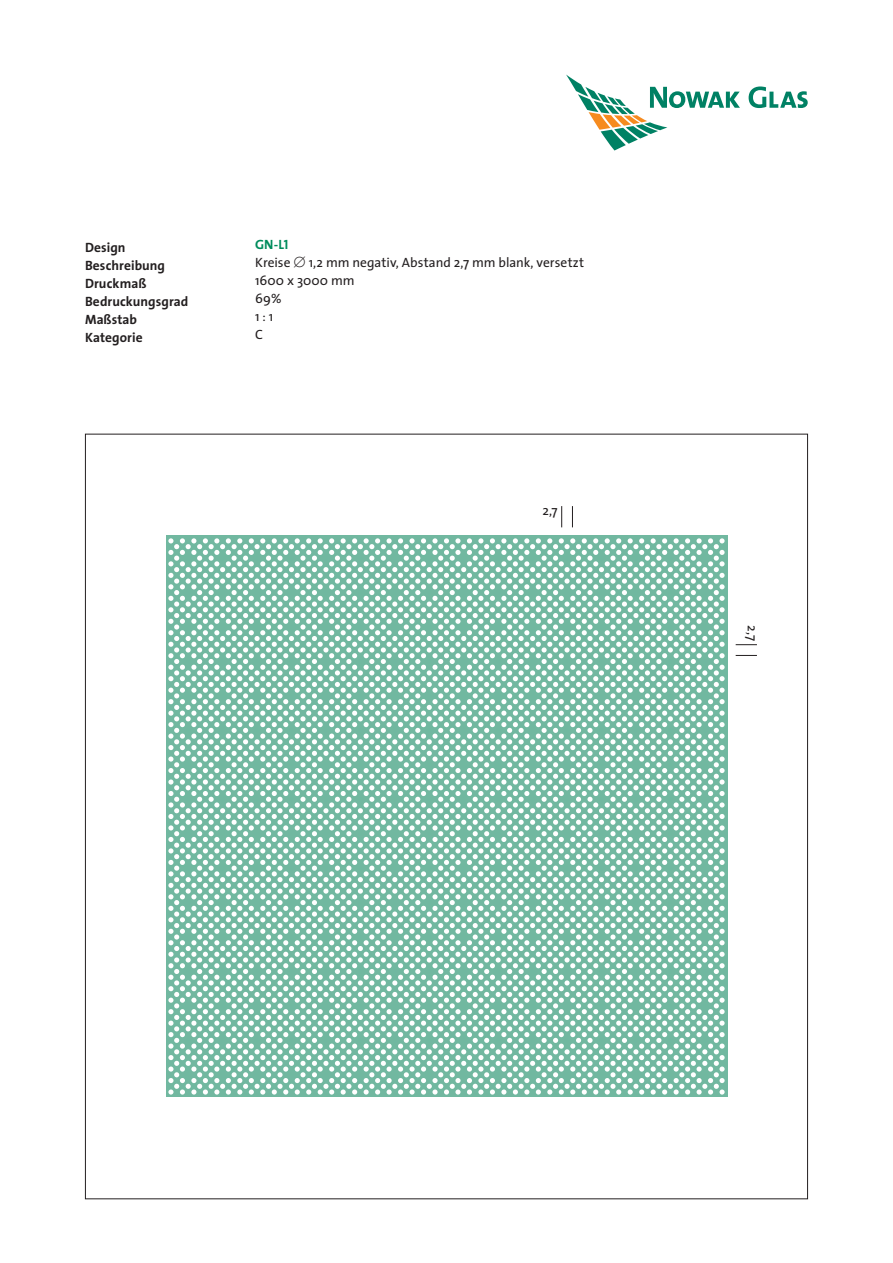
<style>
.page{position:relative;width:893px;height:1263px;background:#fff}
.page>*{position:absolute;margin:0;border:0;box-sizing:border-box;transform-origin:0 0}
.t1{font:13.5px/18px "Thesis Sans";letter-spacing:.005em;color:#231f20}
.t2{font:700 13.5px/18px "Thesis Sans";letter-spacing:.005em;color:#231f20}
.t3{font:13.5px "Thesis Sans Bold Caps";color:#008c5d}
</style>
<div class="page">
<svg style="left:168px;top:538px;width:557px;height:556px"></svg>
<svg style="left:749px;top:86px;width:59px;height:22px"></svg>
<svg style="left:566px;top:75px;width:174px;height:76px"></svg>
<svg style="left:561px;top:506px;width:1px;height:21px"></svg>
<svg style="left:572px;top:506px;width:1px;height:21px"></svg>
<svg style="left:736px;top:644px;width:21px;height:1px"></svg>
<svg style="left:736px;top:655px;width:21px;height:1px"></svg>
<p class="t2" style="left:85px;top:239px;width:105px">Design<br>Beschreibung<br>Druckmaß<br>Bedruckungsgrad<br>Maßstab<br>Kategorie</p>
<p class="t3" style="left:255px;top:237px;width:35px">GN-L1</p>
<p class="t1" style="left:255px;top:254px;width:330px">Kreise ∅ 1,2 mm negativ, Abstand 2,7 mm blank, versetzt<br>1600 x 3000 mm<br>69%<br>1 : 1<br>C</p>
<p class="t1" style="left:542px;top:502px;width:17px">2,7</p>
<p class="t1" style="left:760px;top:625px;width:17px;rotate:90deg">2,7</p>
</div>
